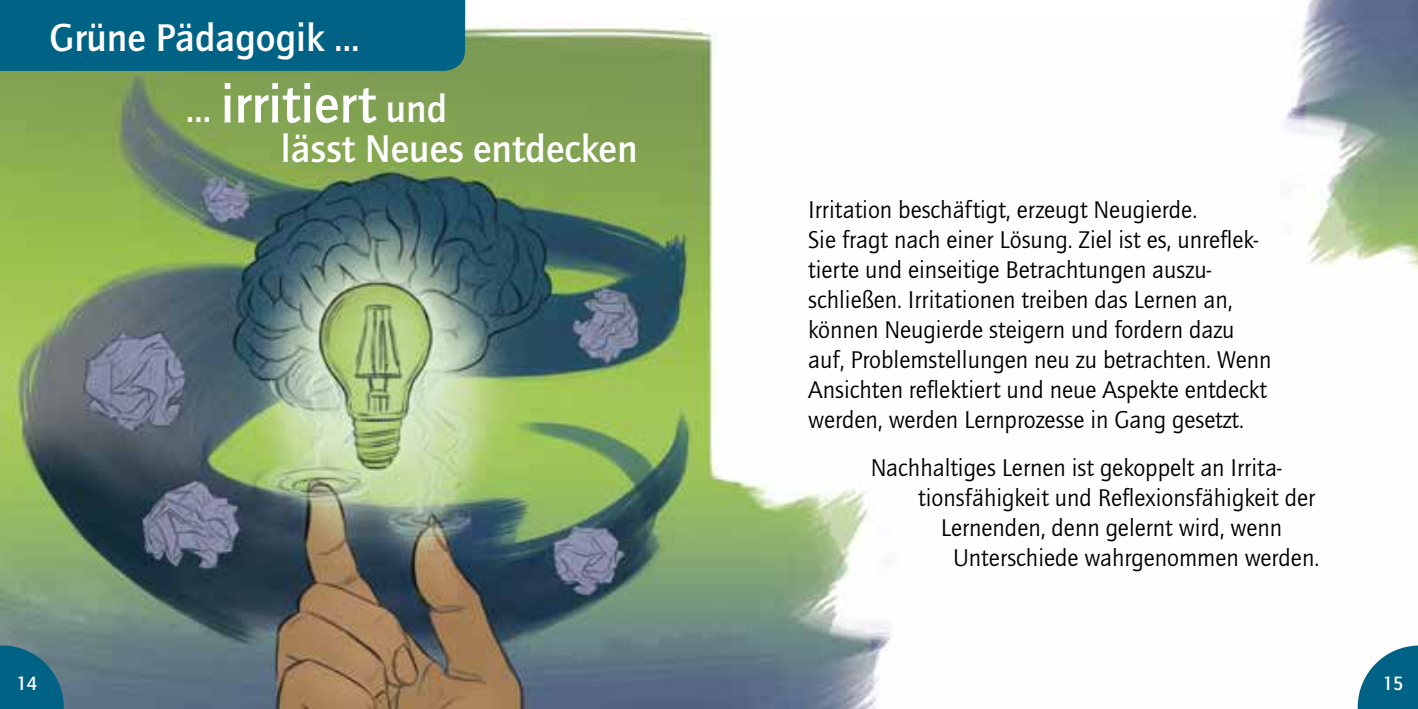
<style>
.page{position:relative;width:1418px;height:709px;background:#fff}
.page>*{position:absolute;margin:0;border:0;box-sizing:border-box;transform-origin:0 0}
.t1{font:700 55px "Quay Itc T";color:#fff}
.t2{font:700 40px "Quay Itc T";color:#fff}
.t3{font:25px/30px "Quay Itc T";color:#000}
.t4{font:500 20px "Quay Sans";color:#fff;scale:.95 1}
.s1{font-size:40px}
</style>
<div class="page">
<img style="left:0;top:19px;width:890px;height:690px">
<img style="left:1285px;top:0;width:132px;height:270px">
<div style="left:0;top:0;width:465px;height:71px;background:#006385"></div>
<svg style="left:0;top:645px;width:64px;height:64px;background:#166985"></svg>
<svg style="left:1357px;top:645px;width:60px;height:64px"></svg>
<h2 class="t2" style="left:50px;top:14px;width:311px">Grüne Pädagogik …</h2>
<h1 class="t1" style="left:186px;top:72px;width:263px"><span class="s1">…</span> irritiert <span class="s1">und</span></h1>
<h2 class="t2" style="left:281px;top:126px;width:358px">lässt Neues entdecken</h2>
<p class="t3" style="left:808px;top:194px;width:465px">Irritation beschäftigt, erzeugt Neugierde.<br>Sie fragt nach einer Lösung. Ziel ist es, unreflek&shy;tierte und einseitige Betrachtungen auszu&shy;schließen. Irritationen treiben das Lernen an, können Neugierde steigern und fordern dazu auf, Problemstellungen neu zu betrachten. Wenn Ansichten reflektiert und neue Aspekte entdeckt werden, werden Lernprozesse in Gang gesetzt.</p>
<p class="t3" style="left:870px;top:452px;width:412px">Nachhaltiges Lernen ist gekoppelt an Irrita-</p>
<p class="t3" style="left:918px;top:482px;width:398px">tionsfähigkeit und Reflexionsfähigkeit der</p>
<p class="t3" style="left:940px;top:512px;width:343px">Lernenden, denn gelernt wird, wenn</p>
<p class="t3" style="left:953px;top:542px;width:367px">Unterschiede wahrgenommen werden.</p>
<p class="t4" style="left:16px;top:672px;width:23px">14</p>
<p class="t4" style="left:1382px;top:672px;width:23px">15</p>
</div>
